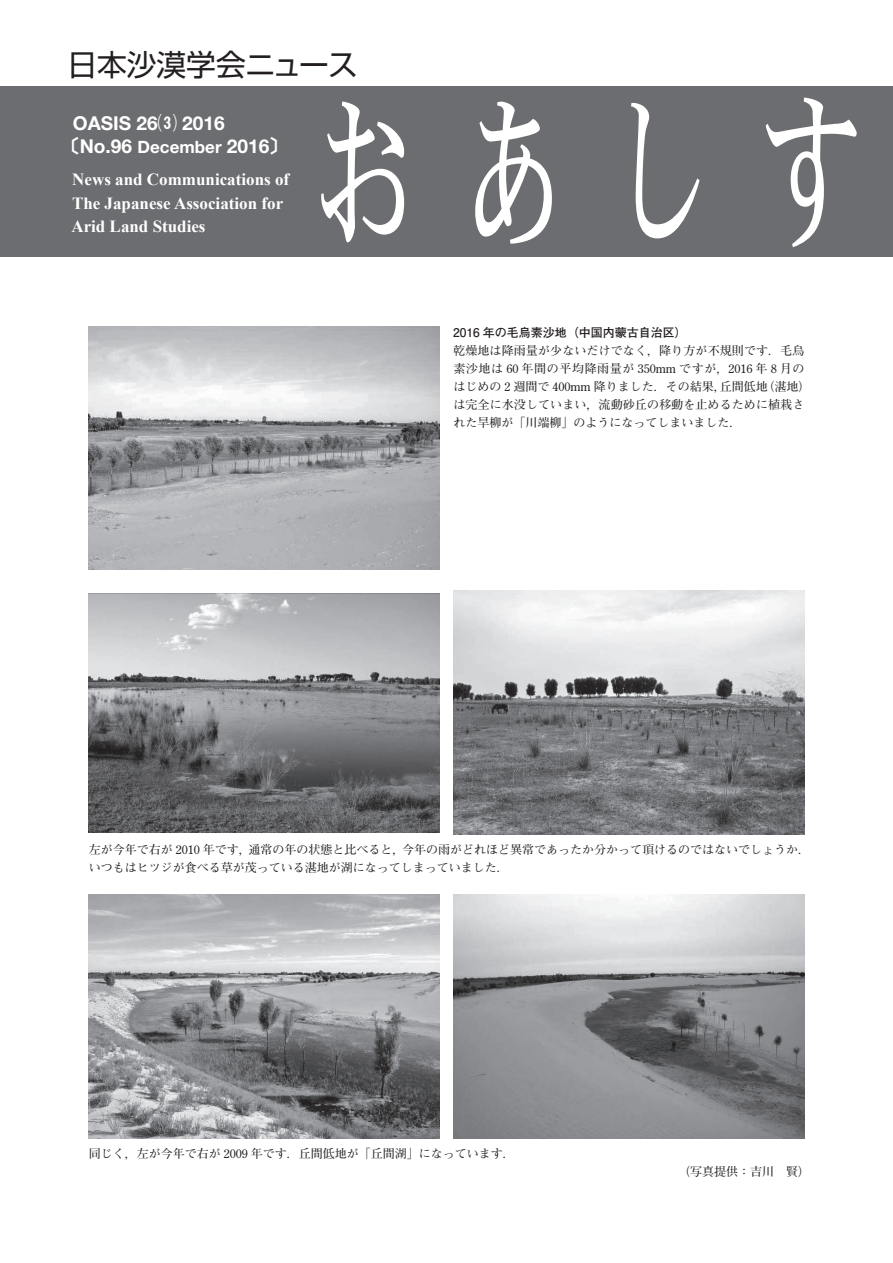
<style>
.page{position:relative;width:893px;height:1263px;background:#fff}
.page>*{position:absolute;margin:0;border:0;box-sizing:border-box;transform-origin:0 0}
.t1{font:165.9px "DFHS Mincho Std W5";color:#fff;scale:.6 1}
.t2{font:29.7px "Shin Go Pro";letter-spacing:-.01em;color:#231f20}
.t3{font:700 19.2px/23.4px "Helvetica Neue LT Pro";color:#fff}
.t4{font:700 16.95px/23.4px "Times New Roman";color:#fff}
.t5{font:700 12px/18px "Futo Min A101 Pro";color:#231f20}
.t6{font:700 12px "Futo Go B101 Pro";color:#231f20}
.s1{font-family:"Midashi Go Pro MB31";font-weight:400}
.s2{font-size:16.95px}
.s3{font-family:"Century Old Style Std";font-weight:400}
</style>
<div class="page">
<div style="left:0;top:86px;width:893px;height:170px;background:#6c6d70"></div>
<img style="left:89px;top:326px;width:351px;height:244px">
<img style="left:89px;top:593px;width:351px;height:239px">
<img style="left:453px;top:591px;width:351px;height:244px">
<img style="left:89px;top:894px;width:351px;height:244px">
<img style="left:453px;top:894px;width:351px;height:244px">
<h2 class="t2" style="left:68px;top:41px;width:292px">日本沙漠学会ニュース</h2>
<h3 class="t3" style="left:61px;top:111px;width:230px;text-indent:12px">OASIS 26<span class="s1">⑶</span> 2016<span class="s1">〔</span>No.96 <span class="s2">December</span> 2016<span class="s1">〕</span></h3>
<h3 class="t4" style="left:71px;top:168px;width:219px">News and Communications of<br>The Japanese Association for<br>Arid Land Studies</h3>
<h1 class="t1" style="left:314px;top:82px;width:913px">おあしす</h1>
<p class="t6" style="left:453px;top:322px;width:235px">2016 年の毛烏素沙地（中国内蒙古自治区）</p>
<p class="t5" style="left:453px;top:340px;width:359px">乾燥地は降雨量が少ないだけでなく，降り方が不規則です．毛烏素沙地は <span class="s3">60</span> 年間の平均降雨量が <span class="s3">350mm</span> ですが，<span class="s3">2016</span> 年 <span class="s3">8</span> 月のはじめの <span class="s3">2</span> 週間で <span class="s3">400mm</span> 降りました．その結果，丘間低地（湛地）は完全に水没していまい，流動砂丘の移動を止めるために植栽された旱柳が「川端柳」のようになってしまいました．</p>
<p class="t5" style="left:89px;top:839px;width:723px">左が今年で右が <span class="s3">2010</span> 年です，通常の年の状態と比べると，今年の雨がどれほど異常であったか分かって頂けるのではないでしょうか．いつもはヒツジが食べる草が茂っている湛地が湖になってしまっていました．</p>
<p class="t5" style="left:89px;top:1143px;width:427px">同じく，左が今年で右が <span class="s3">2009</span> 年です．丘間低地が「丘間湖」になっています．</p>
<p class="t5" style="left:678px;top:1161px;width:134px">（写真提供：吉川 賢）</p>
</div>
